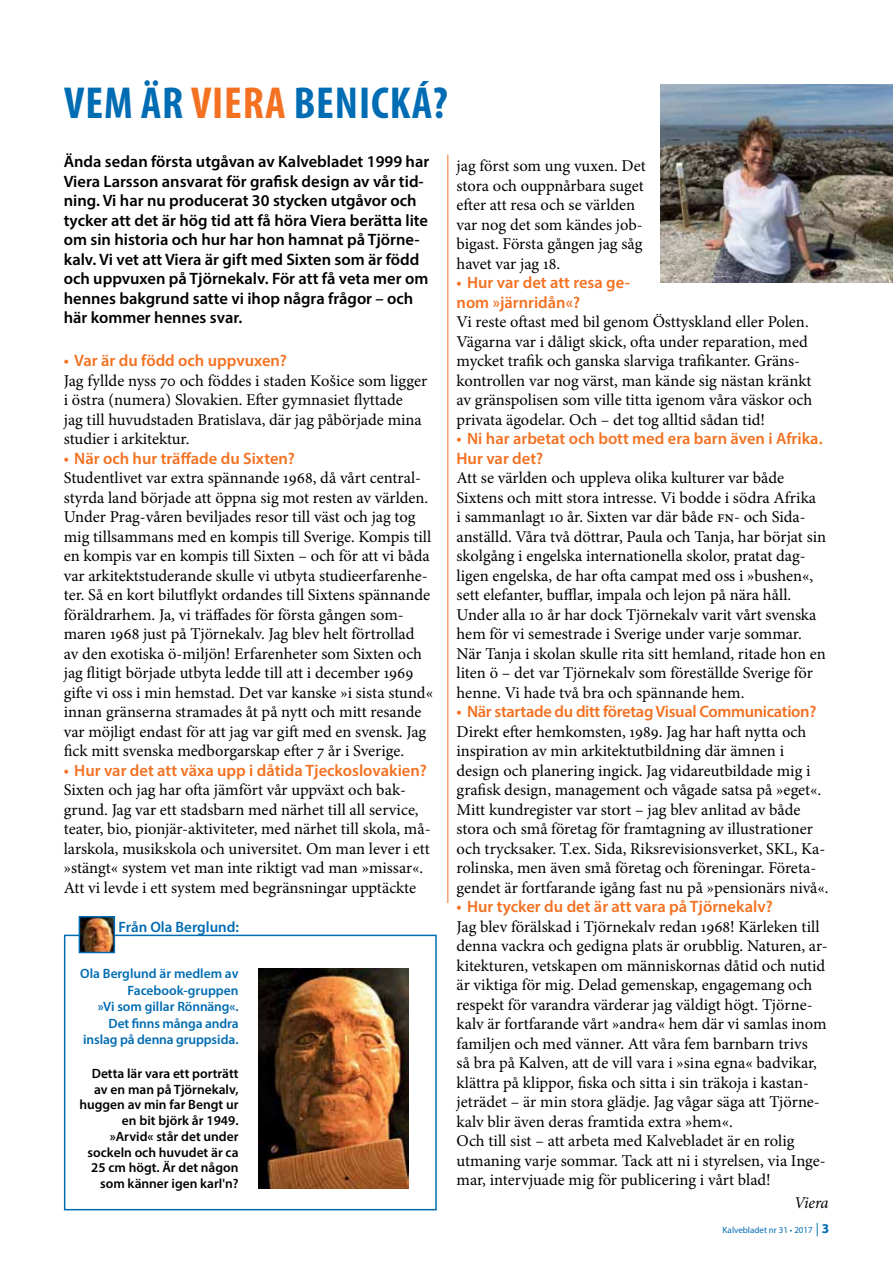
<style>
.page{position:relative;width:893px;height:1263px;background:#fff}
.page>*{position:absolute;margin:0;border:0;box-sizing:border-box;transform-origin:0 0}
.t1{font:700 condensed 45px "Myriad Pro";letter-spacing:.02em;color:#006cb3}
.t2{font:16.5px/19.5px "Minion Pro";color:#000}
.t3{font:600 16.5px/19.5px "Myriad Pro";color:#000}
.t4{font:600 16.5px/19.5px "Myriad Pro";color:#f37121}
.t5{font:600 16.5px "Myriad Pro";letter-spacing:-.02em;color:#f37121}
.t6{font:italic 16.5px "Minion Pro";letter-spacing:-.02em;color:#000}
.t7{font:600 15px "Myriad Pro";color:#006cb3}
.t8{font:600 13.5px/15.8px "Myriad Pro";color:#000;text-align:right}
.t9{font:600 13.5px/16.5px "Myriad Pro";letter-spacing:-.01em;color:#006cb3;text-align:right}
.t10{font:9px "Myriad Pro";color:#006cb3}
.s1{color:#f37121}
.s2{font-size:13.5px}
.s3{font-weight:700;font-size:13.5px}
</style>
<div class="page">
<div style="left:64px;top:935px;width:373px;height:275px;border:2px solid #006cb3"></div>
<img style="left:82px;top:919px;width:30px;height:31px">
<div style="left:79px;top:916px;width:36px;height:37px;border:2px solid #006cb3"></div>
<img style="left:259px;top:968px;width:149px;height:220px">
<hr style="left:448px;top:155px;width:1px;height:748px;background:#f37121">
<img style="left:660px;top:85px;width:233px;height:197px">
<h1 class="t1" style="left:64px;top:75px;width:385px">VEM ÄR <span class="s1">VIERA</span> BENICKÁ?</h1>
<p class="t3" style="left:64px;top:151px;width:367px">Ända sedan första utgåvan av Kalvebladet 1999 har Viera Larsson ansvarat för grafisk design av vår tid&shy;ning. Vi har nu producerat 30 stycken utgåvor och tycker att det är hög tid att få höra Viera berätta lite om sin historia och hur har hon hamnat på Tjörne&shy;kalv. Vi vet att Viera är gift med Sixten som är född och uppvuxen på Tjörnekalv. För att få veta mer om hennes bakgrund satte vi ihop några frågor – och här kommer hennes svar.</p>
<p class="t4" style="left:64px;top:350px;width:225px">• Var är du född och uppvuxen?</p>
<p class="t2" style="left:64px;top:371px;width:365px">Jag fyllde nyss 70 och föddes i staden KoŠice som ligger i östra (numera) Slovakien. Efter gymnasiet flyttade<br>jag till huvudstaden Bratislava, där jag påbörjade mina studier i arkitektur.</p>
<p class="t4" style="left:64px;top:448px;width:233px">• När och hur träffade du Sixten?</p>
<p class="t2" style="left:64px;top:468px;width:371px">Studentlivet var extra spännande 1968, då vårt central&shy;styrda land började att öppna sig mot resten av världen.<br>Under Prag-våren beviljades resor till väst och jag tog mig tillsammans med en kompis till Sverige. Kompis till en kompis var en kompis till Sixten – och för att vi båda var arkitektstuderande skulle vi utbyta studieerfarenhe&shy;ter. Så en kort bilutflykt ordandes till Sixtens spännande föräldrarhem. Ja, vi träffades för första gången som&shy;maren 1968 just på Tjörnekalv. Jag blev helt förtrollad av den exotiska ö-miljön! Erfarenheter som Sixten och jag flitigt började utbyta ledde till att i december 1969 gifte vi oss i min hemstad. Det var kanske »i sista stund« innan gränserna stramades åt på nytt och mitt resande var möjligt endast för att jag var gift med en svensk. Jag fick mitt svenska medborgarskap efter 7 år i Sverige.</p>
<p class="t4" style="left:64px;top:760px;width:365px">• Hur var det att växa upp i dåtida Tjeckoslovakien?</p>
<p class="t2" style="left:64px;top:780px;width:368px">Sixten och jag har ofta jämfört vår uppväxt och bak&shy;grund. Jag var ett stadsbarn med närhet till all service, teater, bio, pionjär-aktiviteter, med närhet till skola, må&shy;larskola, musikskola och universitet. Om man lever i ett »stängt« system vet man inte riktigt vad man »missar«.<br>Att vi levde i ett system med begränsningar upptäckte</p>
<p class="t7" style="left:119px;top:918px;width:122px">Från Ola Berglund:</p>
<p class="t9" style="left:80px;top:965px;width:160px">Ola Berglund är medlem av<br>Facebook-gruppen<br>»Vi som gillar Rönnäng«.<br>Det finns många andra inslag på denna gruppsida.</p>
<p class="t8" style="left:79px;top:1065px;width:161px">Detta lär vara ett porträtt av en man på Tjörnekalv, huggen av min far Bengt ur en bit björk år 1949. »Arvid« står det under sockeln och huvudet är ca<br>25 cm högt. Är det någon som känner igen karl'n?</p>
<p class="t2" style="left:457px;top:156px;width:191px">jag först som ung vuxen. Det stora och ouppnårbara suget efter att resa och se världen var nog det som kändes job&shy;bigast. Första gången jag såg havet var jag 18.</p>
<p class="t4" style="left:457px;top:272px;width:175px">• Hur var det att resa ge&shy;nom »järnridån«?</p>
<p class="t2" style="left:457px;top:312px;width:357px">Vi reste oftast med bil genom Östtyskland eller Polen.<br>Vägarna var i dåligt skick, ofta under reparation, med mycket trafik och ganska slarviga trafikanter. Gräns&shy;kontrollen var nog värst, man kände sig nästan kränkt av gränspolisen som ville titta igenom våra väskor och privata ägodelar. Och – det tog alltid sådan tid!</p>
<p class="t4" style="left:457px;top:428px;width:367px">• Ni har arbetat och bott med era barn även i Afrika.<br>Hur var det?</p>
<p class="t2" style="left:457px;top:468px;width:371px">Att se världen och uppleva olika kulturer var både Sixtens och mitt stora intresse. Vi bodde i södra Afrika<br>i sammanlagt 10 år. Sixten var där både fn- och Sida&shy;anställd. Våra två döttrar, Paula och Tanja, har börjat sin skolgång i engelska internationella skolor, pratat dag&shy;ligen engelska, de har ofta campat med oss i »bushen«, sett elefanter, bufflar, impala och lejon på nära håll.<br>Under alla 10 år har dock Tjörnekalv varit vårt svenska hem för vi semestrade i Sverige under varje sommar.<br>När Tanja i skolan skulle rita sitt hemland, ritade hon en liten ö – det var Tjörnekalv som föreställde Sverige för henne. Vi hade två bra och spännande hem.</p>
<p class="t5" style="left:457px;top:701px;width:361px">• När startade du ditt företagVisual Communication?</p>
<p class="t2" style="left:457px;top:722px;width:374px">Direkt efter hemkomsten, 1989. Jag har haft nytta och inspiration av min arkitektutbildning där ämnen i design och planering ingick. Jag vidareutbildade mig i grafisk design, management och vågade satsa på »eget«.<br>Mitt kundregister var stort – jag blev anlitad av både stora och små företag för framtagning av illustrationer och trycksaker. T.ex. Sida, Riksrevisionsverket, SKL, Ka&shy;rolinska, men även små företag och föreningar. Företa&shy;gendet är fortfarande igång fast nu på »pensionärs nivå«.</p>
<p class="t4" style="left:457px;top:897px;width:318px">• Hur tycker du det är att vara på Tjörnekalv?</p>
<p class="t2" style="left:457px;top:917px;width:373px">Jag blev förälskad i Tjörnekalv redan 1968! Kärleken till denna vackra och gedigna plats är orubblig. Naturen, ar&shy;kitekturen, vetskapen om människornas dåtid och nutid är viktiga för mig. Delad gemenskap, engagemang och respekt för varandra värderar jag väldigt högt. Tjörne&shy;kalv är fortfarande vårt »andra« hem där vi samlas inom familjen och med vänner. Att våra fem barnbarn trivs<br>så bra på Kalven, att de vill vara i »sina egna« badvikar, klättra på klippor, fiska och sitta i sin träkoja i kastan&shy;jeträdet – är min stora glädje. Jag vågar säga att Tjörne&shy;kalv blir även deras framtida extra »hem«.<br>Och till sist – att arbeta med Kalvebladet är en rolig utmaning varje sommar. Tack att ni i styrelsen, via Inge&shy;mar, intervjuade mig för publicering i vårt blad!</p>
<p class="t6" style="left:794px;top:1191px;width:36px">Viera</p>
<p class="t10" style="left:723px;top:1225px;width:108px">Kalvebladet nr 31 • 2017 <span class="s2">|</span> <span class="s3">3</span></p>
</div>
